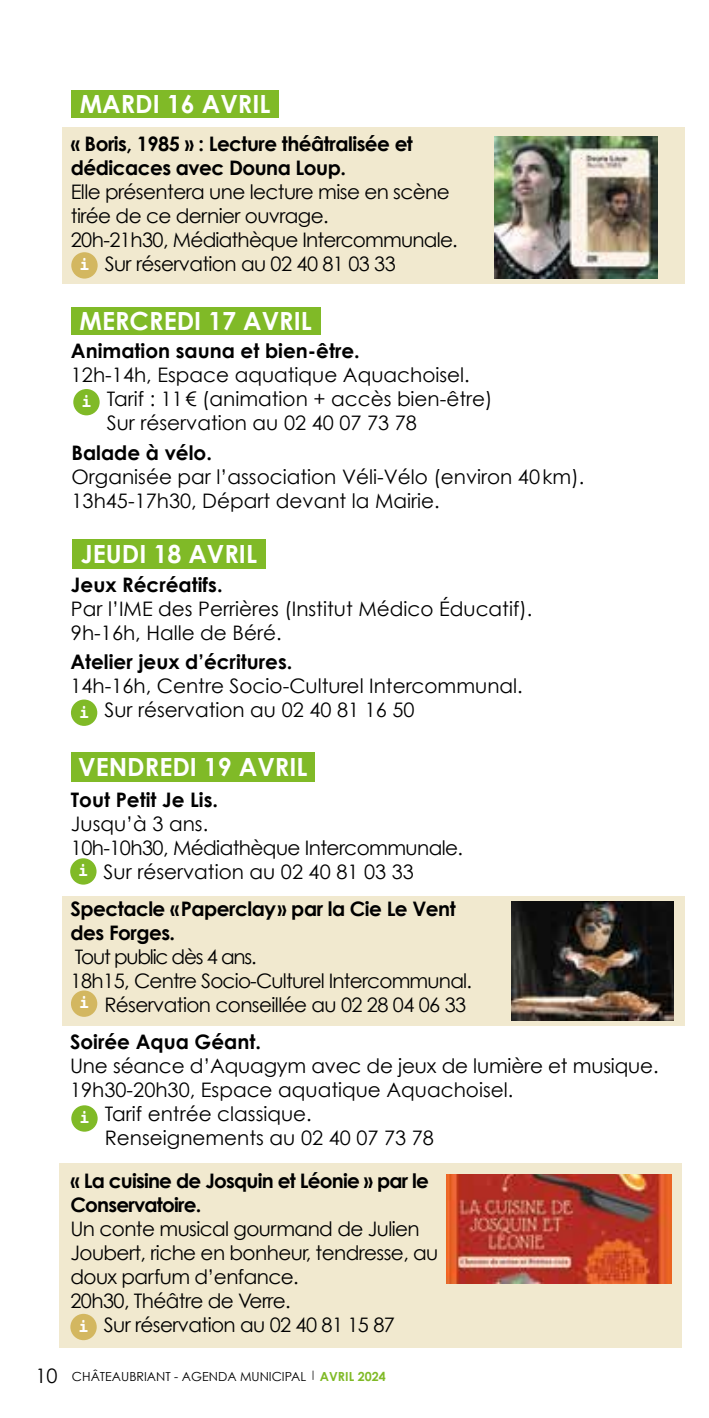
<style>
.page{position:relative;width:709px;height:1418px;background:#fff}
.page>*{position:absolute;margin:0;border:0;box-sizing:border-box;transform-origin:0 0}
.t1{font:700 25px "Century Gothic";color:#fff}
.t2{font:20px/24px "Century Gothic";letter-spacing:-.01em;color:#000}
.t3{font:20px "Century Gothic";letter-spacing:-.03em;color:#000}
.t4{font:700 20px/24px "Century Gothic";letter-spacing:-.025em;color:#000}
.t5{font:700 20px "Century Gothic";color:#000}
.t6{font:20px "Century Gothic";letter-spacing:-.04em;color:#000}
.t7{font:20px "Century Gothic";letter-spacing:-.06em;color:#000}
.t8{font:700 18px "Courier";color:#fff}
.t9{font:12.5px "Century Gothic";color:#000}
.s1{font-family:"Courier";font-weight:700;font-size:18px;color:#fff}
.s2{font-size:20px}
.s3{font-weight:700;color:#80ba27}
</style>
<div class="page">
<div style="left:59px;top:1163px;width:622px;height:184px;background:#f1e9cf"></div>
<div style="left:62px;top:896px;width:623px;height:129px;background:#f1e9cf"></div>
<div style="left:71px;top:752px;width:244px;height:30px;background:#80ba27"></div>
<div style="left:70px;top:858px;width:27px;height:26px;background:#80ba27;border-radius:50%"></div>
<div style="left:71px;top:990px;width:26px;height:26px;background:#d3b760;border-radius:50%"></div>
<img style="left:511px;top:901px;width:162px;height:119px">
<div style="left:70px;top:1313px;width:27px;height:27px;background:#d3b760;border-radius:50%"></div>
<img style="left:446px;top:1174px;width:225px;height:109px">
<div style="left:73px;top:389px;width:27px;height:26px;background:#80ba27;border-radius:50%"></div>
<div style="left:71px;top:306px;width:249px;height:28px;background:#80ba27"></div>
<div style="left:71px;top:1105px;width:27px;height:26px;background:#80ba27;border-radius:50%"></div>
<div style="left:72px;top:539px;width:194px;height:29px;background:#80ba27"></div>
<div style="left:71px;top:699px;width:26px;height:27px;background:#80ba27;border-radius:50%"></div>
<div style="left:62px;top:127px;width:623px;height:157px;background:#f1e9cf"></div>
<div style="left:71px;top:252px;width:27px;height:26px;background:#d3b760;border-radius:50%"></div>
<img style="left:494px;top:136px;width:163px;height:142px">
<div style="left:71px;top:90px;width:208px;height:28px;background:#80ba27"></div>
<p class="t1" style="left:80px;top:89px;width:192px">MARDI 16 AVRIL</p>
<p class="t4" style="left:71px;top:131px;width:344px">« Boris, 1985 » : Lecture théâtralisée et dédicaces avec Douna Loup.</p>
<p class="t3" style="left:71px;top:180px;width:380px">Elle présentera une lecture mise en scène</p>
<p class="t3" style="left:71px;top:204px;width:259px">tirée de ce dernier ouvrage.</p>
<p class="t6" style="left:71px;top:228px;width:388px">20h-21h30, Médiathèque Intercommunale.</p>
<p class="t3" style="left:79px;top:252px;width:318px"><span class="s1">i</span> Sur réservation au 02 40 81 03 33</p>
<p class="t1" style="left:80px;top:305px;width:233px">MERCREDI 17 AVRIL</p>
<p class="t5" style="left:71px;top:338px;width:290px">Animation sauna et bien-être.</p>
<p class="t2" style="left:107px;top:362px;width:387px;text-indent:-36px">12h-14h, Espace aquatique Aquachoisel.<br>Tarif : 11€ (animation + accès bien-être)<br>Sur réservation au 02 40 07 73 78</p>
<p class="t8" style="left:81px;top:387px;width:12px">i</p>
<p class="t5" style="left:71px;top:440px;width:142px">Balade à vélo.</p>
<p class="t2" style="left:71px;top:465px;width:514px">Organisée par l’association Véli-Vélo (environ 40km).<br>13h45-17h30, Départ devant la Mairie.</p>
<p class="t1" style="left:81px;top:538px;width:178px">JEUDI 18 AVRIL</p>
<p class="t5" style="left:71px;top:572px;width:153px">Jeux Récréatifs.</p>
<p class="t2" style="left:71px;top:596px;width:463px">Par l’IME des Perrières (Institut Médico Éducatif).<br>9h-16h, Halle de Béré.</p>
<p class="t5" style="left:70px;top:649px;width:223px">Atelier jeux d’écritures.</p>
<p class="t2" style="left:104px;top:673px;width:420px;text-indent:-34px">14h-16h, Centre Socio-Culturel Intercommunal.<br>Sur réservation au 02 40 81 16 50</p>
<p class="t8" style="left:79px;top:697px;width:12px">i</p>
<p class="t1" style="left:78px;top:751px;width:230px">VENDREDI 19 AVRIL</p>
<p class="t5" style="left:71px;top:786px;width:149px">Tout Petit Je Lis.</p>
<p class="t2" style="left:71px;top:811px;width:139px">Jusqu’à 3 ans.</p>
<p class="t3" style="left:71px;top:835px;width:394px">10h-10h30, Médiathèque Intercommunale.</p>
<p class="t2" style="left:78px;top:859px;width:337px"><span class="s1">i</span> Sur réservation au 02 40 81 03 33</p>
<p class="t4" style="left:71px;top:896px;width:386px">Spectacle «Paperclay» par la Cie Le Vent des Forges.</p>
<p class="t7" style="left:75px;top:944px;width:183px">Tout public dès 4 ans.</p>
<p class="t6" style="left:71px;top:968px;width:403px">18h15, Centre Socio-Culturel Intercommunal.</p>
<p class="t3" style="left:79px;top:992px;width:389px"><sup>i</sup> Réservation conseillée au 02 28 04 06 33</p>
<p class="t5" style="left:70px;top:1029px;width:192px">Soirée Aqua Géant.</p>
<p class="t2" style="left:70px;top:1053px;width:590px">Une séance d’Aquagym avec de jeux de lumière et musique.</p>
<p class="t2" style="left:70px;top:1077px;width:445px">19h30-20h30, Espace aquatique Aquachoisel.</p>
<p class="t2" style="left:105px;top:1101px;width:208px">Tarif entrée classique.</p>
<p class="t2" style="left:105px;top:1125px;width:331px">Renseignements au 02 40 07 73 78</p>
<p class="t8" style="left:79px;top:1103px;width:12px">i</p>
<p class="t4" style="left:70px;top:1168px;width:360px">« La cuisine de Josquin et Léonie » par le<br>Conservatoire.</p>
<p class="t3" style="left:70px;top:1216px;width:351px">Un conte musical gourmand de Julien</p>
<p class="t3" style="left:70px;top:1240px;width:369px">Joubert, riche en bonheur, tendresse, au</p>
<p class="t3" style="left:70px;top:1264px;width:230px">doux parfum d’enfance.</p>
<p class="t3" style="left:70px;top:1288px;width:222px">20h30, Théâtre de Verre.</p>
<p class="t3" style="left:78px;top:1312px;width:318px"><span class="s1">i</span> Sur réservation au 02 40 81 15 87</p>
<p class="t9" style="left:35px;top:1368px;width:352px"><span class="s2">10</span> CHÂTEAUBRIANT - AGENDA MUNICIPAL <sup>|</sup> <span class="s3">AVRIL 2024</span></p>
</div>
